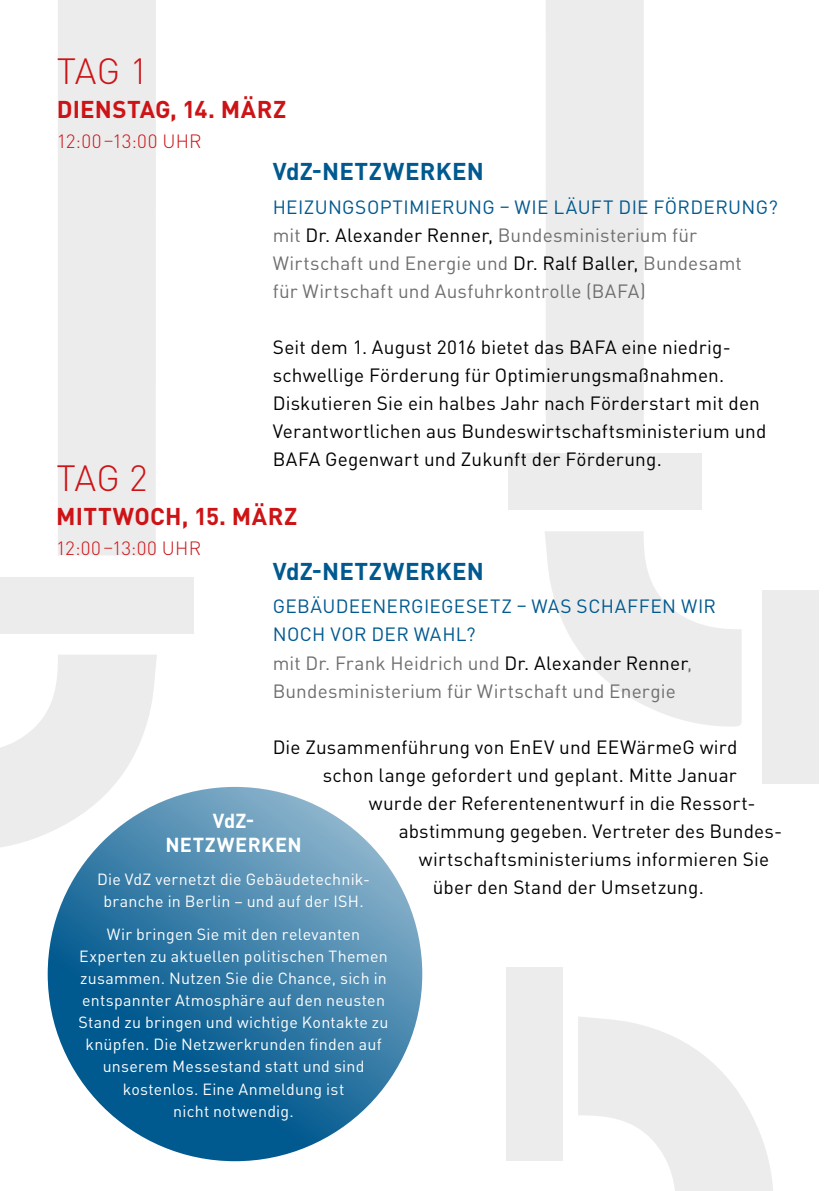
<style>
.page{position:relative;width:840px;height:1191px;background:#fff}
.page>*{position:absolute;margin:0;border:0;box-sizing:border-box;transform-origin:0 0}
.t1{font:300 36px "DIN Pro";color:#cd1316}
.t2{font:700 24px "DIN Pro";letter-spacing:.015em;color:#cd1316}
.t3{font:700 24px "DIN Pro";letter-spacing:.025em;color:#00598f}
.t4{font:700 20px/24px "DIN Pro";letter-spacing:.035em;color:#fff;text-align:center}
.t5{font:19px/28px "DIN Pro";letter-spacing:.01em;color:#000}
.t6{font:19px/28px "DIN Pro";letter-spacing:.01em;color:#6f6f71}
.t7{font:19px "DIN Pro";letter-spacing:.02em;color:#00598f}
.t8{font:300 19px "DIN Pro";letter-spacing:.01em;color:#cd1316}
.t9{font:16px/22px "DIN Pro";letter-spacing:.015em;color:#fff;text-align:center}
.s1{color:#00598f}
.s2{color:#000}
</style>
<div class="page">
<div style="left:58px;top:0;width:98px;height:555px;background:#ececed"></div>
<svg style="left:0;top:655px;width:157px;height:193px"></svg>
<div style="left:0;top:577px;width:193px;height:56px;background:#ececed"></div>
<svg style="left:545px;top:531px;width:196px;height:196px"></svg>
<div style="left:546px;top:0;width:97px;height:432px;background:#ececed"></div>
<div style="left:761px;top:590px;width:57px;height:194px;background:#ececed"></div>
<div style="left:507px;top:453px;width:194px;height:57px;background:#ececed"></div>
<svg style="left:48px;top:787px;width:374px;height:374px;background:#347aa5"></svg>
<svg style="left:578px;top:1017px;width:195px;height:174px"></svg>
<div style="left:506px;top:967px;width:57px;height:194px;background:#ececed"></div>
<h1 class="t1" style="left:57px;top:47px;width:93px">TAG 1</h1>
<p class="t2" style="left:57px;top:93px;width:231px">DIENSTAG, 14. MÄRZ</p>
<p class="t8" style="left:57px;top:128px;width:146px">12:00–13:00 U HR</p>
<p class="t3" style="left:272px;top:155px;width:212px">VDZ-NETZWERKEN</p>
<p class="t7" style="left:272px;top:194px;width:94px">Heizungsoptimi</p>
<p class="t6" style="left:272px;top:192px;width:506px;text-indent:158px"><span class="s1">erung – Wi e läuft di e Förderung? </span>mit <span class="s2">Dr. Alexander Renner,</span> Bundesministerium für Wirtschaft und Energie und <span class="s2">Dr. Ralf Baller,</span> Bundesamt<br>für Wirtschaft und Ausfuhrkontrolle (BAFA</p>
<p class="t6" style="left:639px;top:276px;width:7px">)</p>
<p class="t5" style="left:272px;top:332px;width:322px">Seit dem 1. August 2016 bietet das BAFA</p>
<p class="t5" style="left:272px;top:332px;width:495px;text-indent:348px">eine niedrig&shy;schwellige Förderung für Optimierungsmaßnahmen.<br>Diskutieren Sie ein halbes Jahr nach Förderstart mit den Verantwortlichen aus Bundeswirtschaftsministerium und BAFA</p>
<p class="t5" style="left:325px;top:444px;width:338px">Gegenwart und Zukunft der Förderung.</p>
<h1 class="t1" style="left:56px;top:453px;width:93px">TAG 2</h1>
<p class="t2" style="left:56px;top:500px;width:242px">MITTWOCH , 15. MÄRZ</p>
<p class="t8" style="left:56px;top:535px;width:146px">12:00–13:00 U HR</p>
<p class="t3" style="left:272px;top:555px;width:212px">VDZ-NETZWERKEN</p>
<p class="t7" style="left:272px;top:593px;width:317px">Gebäudeenergi egesetz – Was sch</p>
<p class="t7" style="left:614px;top:593px;width:79px">affen wir</p>
<p class="t7" style="left:272px;top:621px;width:27px">noch</p>
<p class="t7" style="left:330px;top:621px;width:13px">vor</p>
<p class="t6" style="left:272px;top:620px;width:420px;text-indent:99px"><span class="s1">der Wahl?<br></span>mit Dr. Frank Heidrich und <span class="s2">Dr. Alexander Renner</span>,<br>Bundesministerium für Wirtschaft und Energie</p>
<p class="t5" style="left:272px;top:732px;width:466px">Die Zusammenführung von EnEV und EEWärmeG wird</p>
<p class="t5" style="left:322px;top:760px;width:415px">schon lange gefordert und geplant. Mitte Januar</p>
<p class="t5" style="left:368px;top:788px;width:385px">wurde der Referentenentwurf in die Ressort-</p>
<p class="t5" style="left:398px;top:816px;width:384px">abstimmung gegeben. Vertreter des Bundes-</p>
<p class="t5" style="left:418px;top:844px;width:351px">wirtschaftsministeriums informieren Sie</p>
<p class="t5" style="left:432px;top:872px;width:272px">über den Stand der Umsetzung.</p>
<p class="t4" style="left:165px;top:807px;width:138px">VDZ-<br>NETZWERKEN</p>
<p class="t9" style="left:97px;top:867px;width:274px">Die VdZ vernetzt die Gebäudetechnik&shy;branche in Berlin – und auf der ISH.</p>
<p class="t9" style="left:79px;top:923px;width:311px">Wir bringen Sie mit den relevanten Experten zu aktuellen politischen Themen zusammen. N utzen Sie die Chance, sich in entspannter Atmosphäre auf den neusten Stand zu bringen und wichtige Kontakte zu knüpfen. Die Netzwerkrunden finden auf unserem Messestand statt und sind kostenlos. Eine Anmeldung ist<br>nicht notwendig.</p>
</div>
